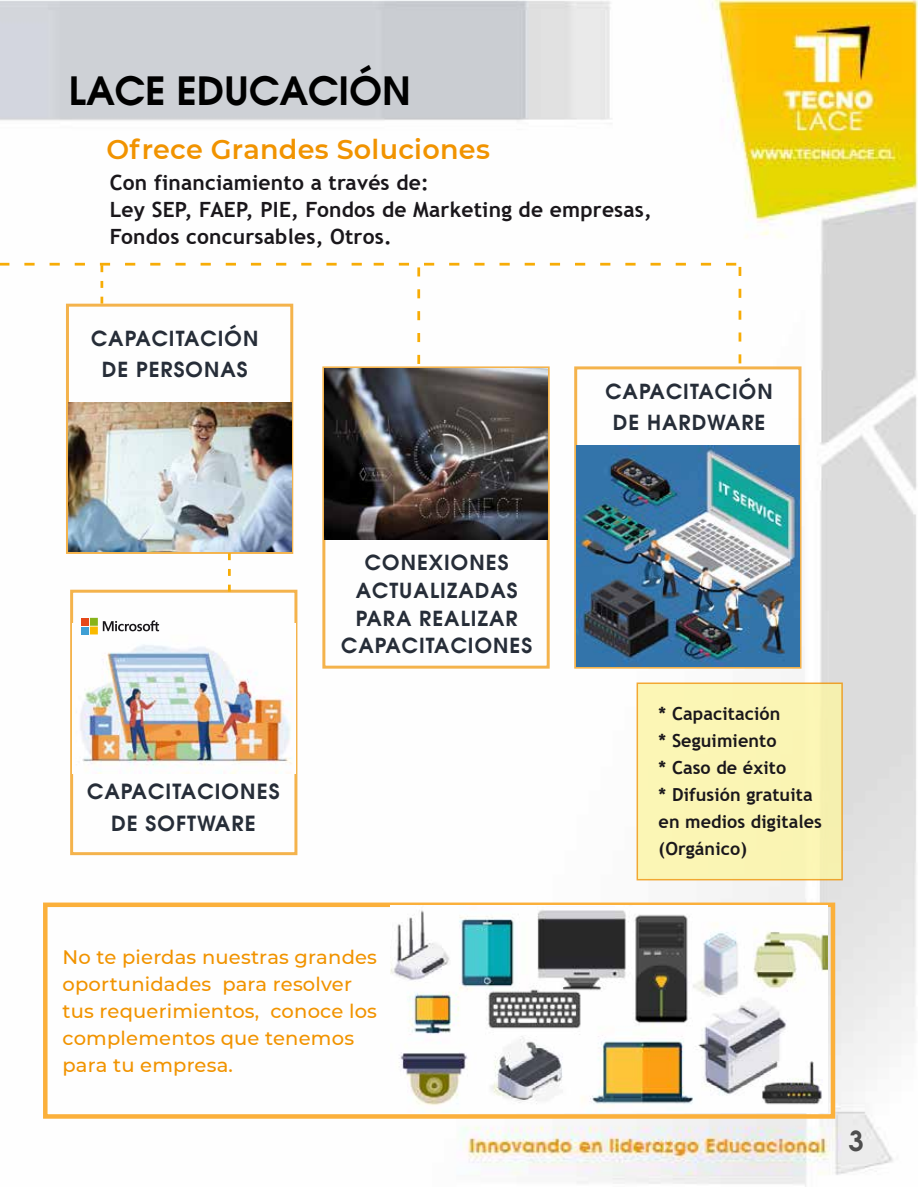
<style>
.page{position:relative;width:918px;height:1188px;background:#fff}
.page>*{position:absolute;margin:0;border:0;box-sizing:border-box;transform-origin:0 0}
.t1{font:700 39px "Avalon";color:#000}
.t2{font:600 27px "Montserrat";letter-spacing:.01em;color:#f19300}
.t3{font:700 27px "Avian";color:#4d4d4d}
.t4{font:700 21px/27px "Trebuchet MS";letter-spacing:.01em;color:#1a171b}
.t5{font:700 21px/31.3px "Avalon";letter-spacing:.05em;color:#262d38;text-align:center}
.t6{font:700 20.85px/27.8px "Avalon";letter-spacing:.05em;color:#262d38;text-align:center}
.t7{font:500 19.5px/27px "Montserrat";letter-spacing:.01em;color:#f19300}
.t8{font:700 18px/27px "Trebuchet MS";letter-spacing:.005em;color:#1a171b}
</style>
<div class="page">
<img style="left:0;top:0;width:918px;height:1186px">
<div style="left:66px;top:304px;width:227px;height:250px;background:#fff"></div>
<img style="left:68px;top:403px;width:223px;height:148px">
<div style="left:322px;top:366px;width:228px;height:303px;background:#fff"></div>
<img style="left:325px;top:368px;width:222px;height:171px">
<div style="left:574px;top:366px;width:228px;height:303px;background:#fff"></div>
<img style="left:577px;top:445px;width:222px;height:221px">
<div style="left:70px;top:590px;width:227px;height:265px;background:#fff"></div>
<img style="left:73px;top:624px;width:222px;height:150px">
<div style="left:81px;top:618px;width:8px;height:8px;background:#e54719"></div>
<div style="left:81px;top:627px;width:8px;height:7px;background:#3f9fd4"></div>
<svg style="left:90px;top:618px;width:69px;height:16px"></svg>
<div style="left:637px;top:683px;width:206px;height:197px;background:#fbf5b4;border:2px solid #f19300"></div>
<svg style="left:0;top:263px;width:9px;height:3px"></svg>
<svg style="left:24px;top:263px;width:11px;height:3px"></svg>
<svg style="left:50px;top:263px;width:10px;height:3px"></svg>
<svg style="left:75px;top:263px;width:10px;height:3px"></svg>
<svg style="left:125px;top:263px;width:10px;height:3px"></svg>
<svg style="left:150px;top:263px;width:10px;height:3px"></svg>
<svg style="left:175px;top:263px;width:11px;height:3px"></svg>
<svg style="left:201px;top:263px;width:10px;height:3px"></svg>
<svg style="left:226px;top:263px;width:10px;height:3px"></svg>
<svg style="left:251px;top:263px;width:10px;height:3px"></svg>
<svg style="left:276px;top:263px;width:10px;height:3px"></svg>
<svg style="left:301px;top:263px;width:10px;height:3px"></svg>
<svg style="left:326px;top:263px;width:11px;height:3px"></svg>
<svg style="left:352px;top:263px;width:10px;height:3px"></svg>
<svg style="left:374px;top:263px;width:10px;height:3px"></svg>
<svg style="left:399px;top:263px;width:10px;height:3px"></svg>
<svg style="left:449px;top:263px;width:10px;height:3px"></svg>
<svg style="left:474px;top:263px;width:11px;height:3px"></svg>
<svg style="left:500px;top:263px;width:10px;height:3px"></svg>
<svg style="left:525px;top:263px;width:10px;height:3px"></svg>
<svg style="left:550px;top:263px;width:10px;height:3px"></svg>
<svg style="left:575px;top:263px;width:10px;height:3px"></svg>
<svg style="left:600px;top:263px;width:10px;height:3px"></svg>
<svg style="left:625px;top:263px;width:11px;height:3px"></svg>
<svg style="left:651px;top:263px;width:10px;height:3px"></svg>
<svg style="left:676px;top:263px;width:10px;height:3px"></svg>
<svg style="left:701px;top:263px;width:10px;height:3px"></svg>
<svg style="left:417px;top:263px;width:17px;height:13px"></svg>
<svg style="left:417px;top:289px;width:3px;height:9px"></svg>
<svg style="left:417px;top:311px;width:3px;height:9px"></svg>
<svg style="left:417px;top:333px;width:3px;height:9px"></svg>
<svg style="left:417px;top:355px;width:3px;height:9px"></svg>
<svg style="left:100px;top:263px;width:10px;height:9px"></svg>
<svg style="left:101px;top:281px;width:2px;height:7px"></svg>
<svg style="left:101px;top:297px;width:2px;height:7px"></svg>
<svg style="left:228px;top:553px;width:3px;height:7px"></svg>
<svg style="left:228px;top:569px;width:3px;height:7px"></svg>
<svg style="left:228px;top:585px;width:3px;height:7px"></svg>
<svg style="left:726px;top:263px;width:15px;height:13px"></svg>
<svg style="left:739px;top:289px;width:2px;height:9px"></svg>
<svg style="left:739px;top:311px;width:2px;height:9px"></svg>
<svg style="left:739px;top:333px;width:2px;height:9px"></svg>
<svg style="left:739px;top:354px;width:2px;height:9px"></svg>
<div style="left:43px;top:903px;width:792px;height:216px;border:4px solid #fbb03b"></div>
<img style="left:390px;top:905px;width:437px;height:207px">
<h1 class="t1" style="left:69px;top:64px;width:344px">LACE EDUCACIÓN</h1>
<h2 class="t2" style="left:107px;top:130px;width:385px">Ofrece Grandes Soluciones</h2>
<p class="t4" style="left:110px;top:169px;width:544px">Con financiamiento a través de:<br>Ley SEP, FAEP, PIE, Fondos de Marketing de empresas,<br>Fondos concursables, Otros.</p>
<p class="t6" style="left:91px;top:322px;width:169px;line-height:31.2px">CAPACITACIÓN<br>DE PERSONAS</p>
<p class="t6" style="left:605px;top:375px;width:169px;line-height:31.2px">CAPACITACIÓN<br>DE HARDWARE</p>
<p class="t5" style="left:87px;top:775px;width:194px">CAPACITACIONES<br>DE SOFTWARE</p>
<p class="t6" style="left:341px;top:548px;width:193px">CONEXIONES<br>ACTUALIZADAS<br>PARA REALIZAR<br>CAPACITACIONES</p>
<p class="t7" style="left:63px;top:943px;width:316px">No te pierdas nuestras grandes oportunidades para resolver tus requerimientos, conoce los complementos que tenemos para tu empresa.</p>
<p class="t8" style="left:659px;top:700px;width:165px">* Capacitación<br>* Seguimiento<br>* Caso de éxito<br>* Difusión gratuita en medios digitales (Orgánico)</p>
<h2 class="t3" style="left:849px;top:1124px;width:17px">3</h2>
</div>
